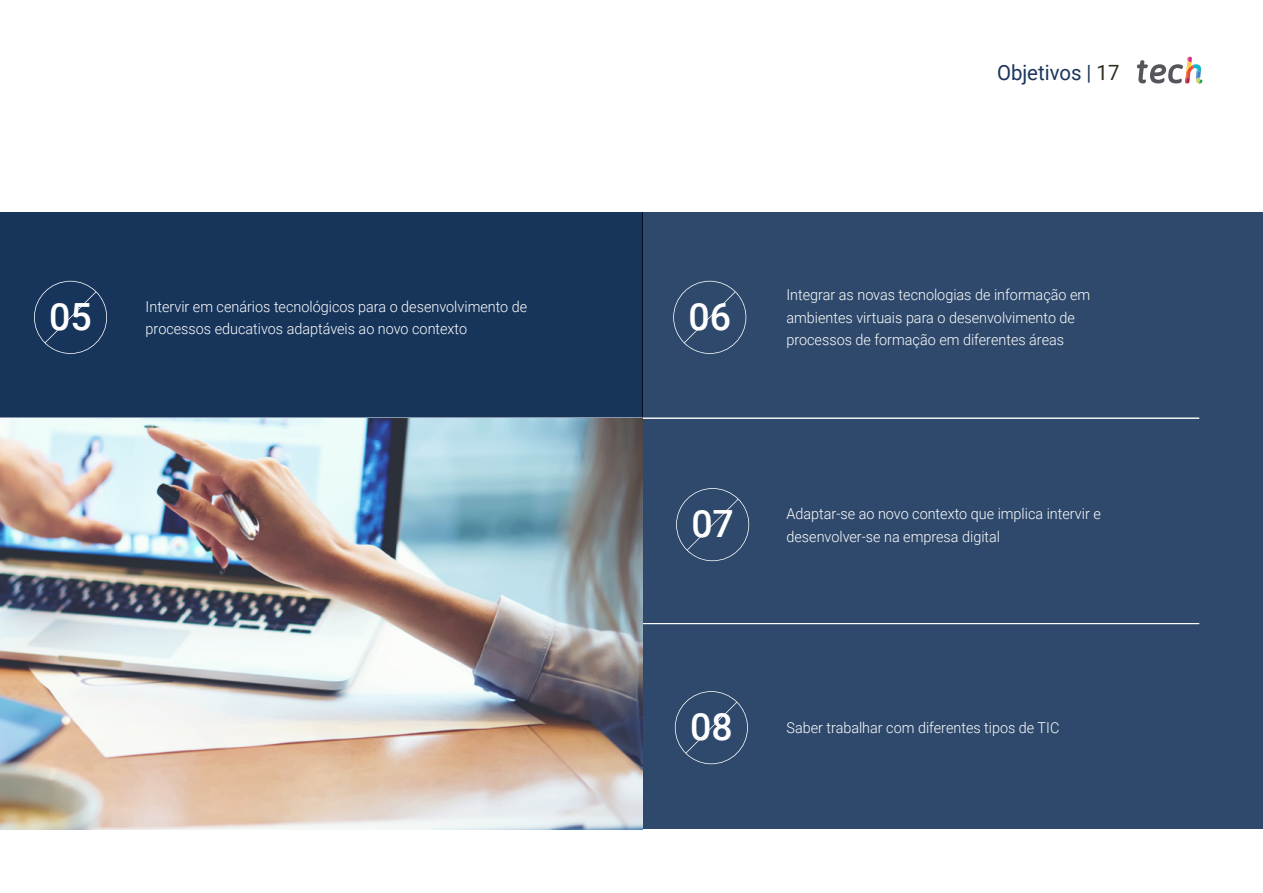
<style>
.page{position:relative;width:1263px;height:893px;background:#fff}
.page>*{position:absolute;margin:0;border:0;box-sizing:border-box;transform-origin:0 0}
.t1{font:500 37.5px "Roboto";color:#fff}
.t2{font:21px "Roboto";color:#1a355c}
.t3{font:300 15px/22.5px "Roboto";color:#fff;scale:.96 1}
.s1{color:#312e20}
</style>
<div class="page">
<div style="left:0;top:213px;width:642px;height:616px;background:#17355b"></div>
<div style="left:642px;top:213px;width:621px;height:616px;background:#2e496b"></div>
<svg style="left:1137px;top:57px;width:65px;height:27px"></svg>
<svg style="left:34px;top:281px;width:73px;height:73px"></svg>
<svg style="left:676px;top:488px;width:73px;height:73px"></svg>
<svg style="left:673px;top:281px;width:73px;height:73px"></svg>
<svg style="left:675px;top:691px;width:73px;height:73px"></svg>
<hr style="left:0;top:418px;width:1199px;height:1px;background:#fff">
<hr style="left:0;top:623px;width:1199px;height:1px;background:#fff">
<img style="left:0;top:418px;width:642px;height:411px">
<h2 class="t2" style="left:997px;top:57px;width:124px">Objetivos | <span class="s1">17</span></h2>
<h1 class="t1" style="left:49px;top:290px;width:44px">05</h1>
<p class="t3" style="left:146px;top:295px;width:399px">Intervir em cenários tecnológicos para o desenvolvimento de processos educativos adaptáveis ao novo contexto</p>
<p class="t3" style="left:786px;top:283px;width:318px">Integrar as novas tecnologias de informação em ambientes virtuais para o desenvolvimento de processos de formação em diferentes áreas</p>
<h1 class="t1" style="left:688px;top:290px;width:44px">06</h1>
<h1 class="t1" style="left:691px;top:498px;width:44px">07</h1>
<p class="t3" style="left:786px;top:502px;width:329px">Adaptar-se ao novo contexto que implica intervir e desenvolver-se na empresa digital</p>
<h1 class="t1" style="left:690px;top:701px;width:44px">08</h1>
<p class="t3" style="left:786px;top:716px;width:286px">Saber trabalhar com diferentes tipos de TIC</p>
</div>
